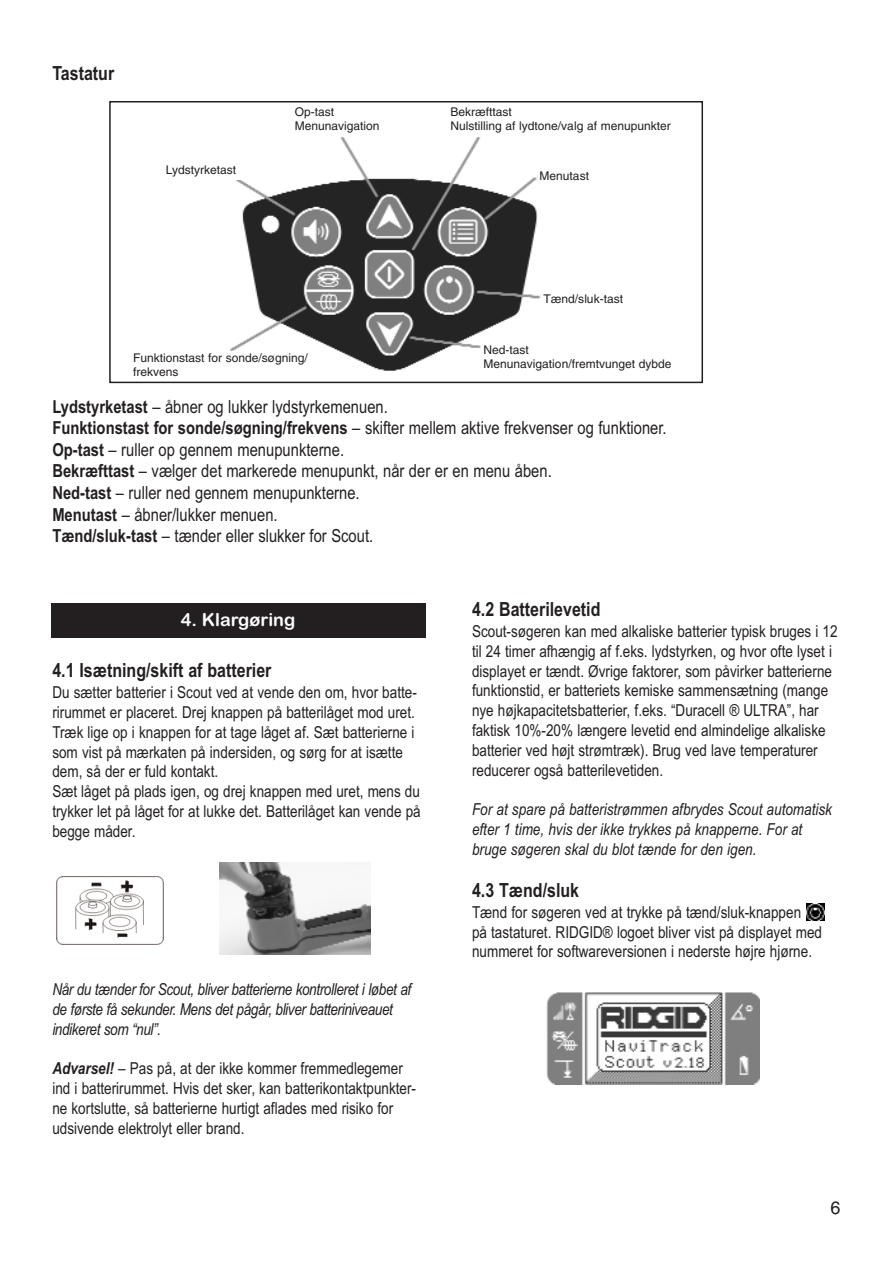
<style>
.page{position:relative;width:893px;height:1263px;background:#fff}
.page>*{position:absolute;margin:0;border:0;box-sizing:border-box;transform-origin:0 0}
.t1{font:700 19.5px "Arial Narrow";color:#231f20}
.t2{font:18px/21.6px "Arial Narrow";color:#231f20}
.t3{font:18px "Arial Rounded MT Bold";color:#fff}
.t4{font:18px "Helvetica";color:#231f20}
.t5{font:16.5px/19.8px "Arial Narrow";color:#231f20}
.t6{font:italic 16.5px/19.8px "Arial Narrow";color:#231f20}
.t7{font:italic 16.5px/19.8px "Arial Narrow";letter-spacing:-.025em;color:#231f20}
.t8{font:12px/14.4px "Helvetica";color:#231f20}
.s1{font-weight:700}
.s2{font-weight:700;font-style:italic}
.s3{font-style:italic}
</style>
<div class="page">
<img style="left:230px;top:137px;width:311px;height:234px">
<div style="left:109px;top:101px;width:594px;height:282px;border:2px solid #231f20"></div>
<img style="left:57px;top:877px;width:106px;height:67px">
<img style="left:220px;top:863px;width:150px;height:91px">
<img style="left:546px;top:992px;width:213px;height:93px">
<svg style="left:824px;top:903px;width:1px;height:18px"></svg>
<img style="left:806px;top:903px;width:18px;height:18px">
<div style="left:51px;top:604px;width:374px;height:34px;background:#231f20"></div>
<div style="left:164px;top:161px;width:135px;height:19px;background:#fff"></div>
<div style="left:132px;top:351px;width:202px;height:30px;background:#fff"></div>
<div style="left:482px;top:342px;width:209px;height:32px;background:#fff"></div>
<div style="left:538px;top:168px;width:135px;height:18px;background:#fff"></div>
<p class="t1" style="left:52px;top:66px;width:63px">Tastatur</p>
<p class="t8" style="left:166px;top:163px;width:72px">Lydstyrketast</p>
<p class="t8" style="left:295px;top:106px;width:86px">Op-tast<br>Menunavigation</p>
<p class="t8" style="left:450px;top:106px;width:222px">Bekræfttast<br>Nulstilling af lydtone/valg af menupunkter</p>
<p class="t8" style="left:539px;top:170px;width:51px">Menutast</p>
<p class="t8" style="left:133px;top:351px;width:176px">Funktionstast for sonde/søgning/ frekvens</p>
<p class="t8" style="left:543px;top:293px;width:81px">Tænd/sluk-tast</p>
<p class="t8" style="left:483px;top:344px;width:189px">Ned-tast<br>Menunavigation/fremtvunget dybde</p>
<p class="t2" style="left:52px;top:397px;width:615px"><span class="s1">Lydstyrketast</span> – åbner og lukker lydstyrkemenuen.<br><span class="s1">Funktionstast for sonde/søgning/frekvens</span> – skifter mellem aktive frekvenser og funktioner.<br><span class="s1">Op-tast</span> – ruller op gennem menupunkterne.<br><span class="s1">Bekræfttast</span> – vælger det markerede menupunkt, når der er en menu åben.<br><span class="s1">Ned-tast</span> – ruller ned gennem menupunkterne.<br><span class="s1">Menutast</span> – åbner/lukker menuen.<br><span class="s1">Tænd/sluk-tast</span> – tænder eller slukker for Scout.</p>
<p class="t3" style="left:181px;top:612px;width:116px">4. Klargøring</p>
<p class="t1" style="left:52px;top:663px;width:221px">4.1 Isætning/skift af batterier</p>
<p class="t5" style="left:52px;top:684px;width:370px">Du sætter batterier i Scout ved at vende den om, hvor batte&shy;rirummet er placeret. Drej knappen på batterilåget mod uret.<br>Træk lige op i knappen for at tage låget af. Sæt batterierne i som vist på mærkaten på indersiden, og sørg for at isætte dem, så der er fuld kontakt.<br>Sæt låget på plads igen, og drej knappen med uret, mens du trykker let på låget for at lukke det. Batterilåget kan vende på begge måder.</p>
<p class="t7" style="left:52px;top:981px;width:360px">Når du tænder for Scout, bliver batterierne kontrolleret i løbet af de første få sekunder. Mens det pågår, bliver batteriniveauet indikeret som “nul”.</p>
<p class="t5" style="left:52px;top:1060px;width:365px"><span class="s2">Advarsel!</span> <span class="s3">–</span> Pas på, at der ikke kommer fremmedlegemer ind i batterirummet. Hvis det sker, kan batterikontaktpunkter&shy;ne kortslutte, så batterierne hurtigt aflades med risiko for udsivende elektrolyt eller brand.</p>
<p class="t1" style="left:472px;top:602px;width:130px">4.2 Batterilevetid</p>
<p class="t5" style="left:472px;top:623px;width:367px">Scout-søgeren kan med alkaliske batterier typisk bruges i 12 til 24 timer afhængig af f.eks. lydstyrken, og hvor ofte lyset i displayet er tændt. Øvrige faktorer, som påvirker batterierne funktionstid, er batteriets kemiske sammensætning (mange nye højkapacitetsbatterier, f.eks. “Duracell ® ULTRA”, har faktisk 10%-20% længere levetid end almindelige alkaliske batterier ved højt strømtræk). Brug ved lave temperaturer reducerer også batterilevetiden.</p>
<p class="t6" style="left:472px;top:801px;width:361px">For at spare på batteristrømmen afbrydes Scout automatisk efter 1 time, hvis der ikke trykkes på knapperne. For at bruge søgeren skal du blot tænde for den igen.</p>
<p class="t1" style="left:472px;top:883px;width:109px">4.3 Tænd/sluk</p>
<p class="t5" style="left:472px;top:904px;width:351px">Tænd for søgeren ved at trykke på tænd/sluk-knappen<br>på tastaturet. RIDGID® logoet bliver vist på displayet med nummeret for softwareversionen i nederste højre hjørne.</p>
<p class="t4" style="left:830px;top:1201px;width:12px">6</p>
</div>
